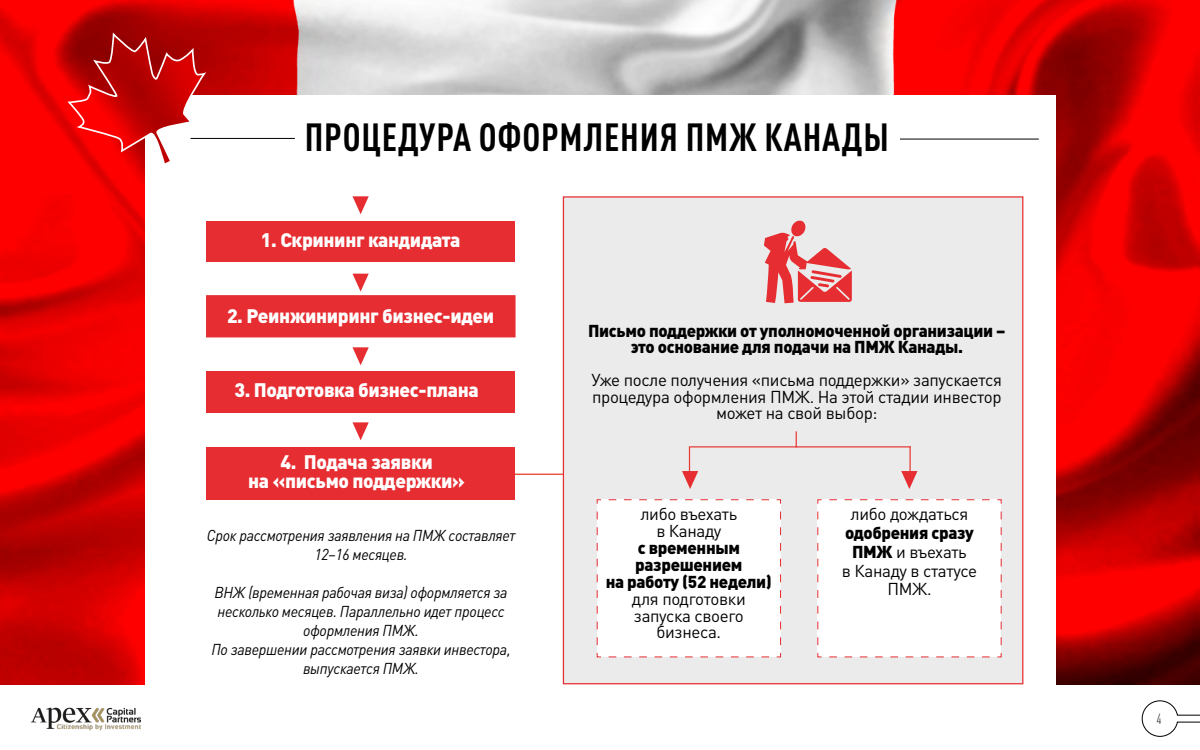
<style>
.page{position:relative;width:1200px;height:750px;background:#fff}
.page>*{position:absolute;margin:0;border:0;box-sizing:border-box;transform-origin:0 0}
.t1{font:700 condensed 38.75px "DIN Pro";letter-spacing:.02em;color:#000}
.t2{font:900 19.38px/18.8px "DIN Pro";letter-spacing:-.02em;color:#fff;text-align:center}
.t3{font:17.06px/16.9px "DIN Pro";letter-spacing:-.02em;color:#000;text-align:center}
.t4{font:900 17.06px/16.9px "DIN Pro";letter-spacing:-.02em;color:#000;text-align:center}
.t5{font:italic 15.62px/19.1px "DIN Pro";letter-spacing:-.02em;color:#000;text-align:center;scale:.94 1}
.t6{font:300 condensed 14.69px "DIN Pro";color:#000}
.s1{font-weight:900}
</style>
<div class="page">
<img style="left:0;top:0;width:1200px;height:684px">
<img style="left:30px;top:707px;width:110px;height:24px">
<svg style="left:1142px;top:700px;width:58px;height:37px"></svg>
<div style="left:145px;top:95px;width:910px;height:602px;background:#fff"></div>
<svg style="left:68px;top:34px;width:138px;height:133px"></svg>
<hr style="left:900px;top:139px;width:139px;height:1px;background:#000">
<hr style="left:191px;top:138px;width:104px;height:1px;background:#000">
<hr style="left:374px;top:474px;width:189px;height:1px;background:#e73a23">
<div style="left:207px;top:222px;width:308px;height:40px;background:#e62d31"></div>
<div style="left:207px;top:448px;width:308px;height:52px;background:#e62d31"></div>
<div style="left:207px;top:371px;width:308px;height:42px;background:#e62d31"></div>
<div style="left:206px;top:295px;width:309px;height:42px;background:#e62d31;border:1px solid #e62d31"></div>
<div style="left:563px;top:196px;width:460px;height:488px;background:#ebebeb;border:1px solid #e62d31"></div>
<div style="left:597px;top:499px;width:184px;height:159px;background:#fff"></div>
<div style="left:817px;top:499px;width:185px;height:159px;background:#fff"></div>
<hr style="left:689px;top:446px;width:1px;height:38px;background:#e83b38">
<svg style="left:796px;top:431px;width:1px;height:15px"></svg>
<hr style="left:909px;top:446px;width:2px;height:38px;background:#e83b38">
<hr style="left:690px;top:446px;width:221px;height:2px;background:#e83b38">
<svg style="left:764px;top:220px;width:88px;height:83px"></svg>
<svg style="left:353px;top:196px;width:16px;height:18px"></svg>
<svg style="left:353px;top:274px;width:16px;height:18px"></svg>
<svg style="left:353px;top:347px;width:16px;height:18px"></svg>
<svg style="left:682px;top:471px;width:16px;height:18px"></svg>
<svg style="left:901px;top:471px;width:16px;height:18px"></svg>
<svg style="left:353px;top:422px;width:16px;height:18px"></svg>
<h1 class="t1" style="left:305px;top:108px;width:586px">ПРОЦЕДУРА ОФОРМЛЕНИЯ ПМЖ КАНАДЫ</h1>
<p class="t2" style="left:261px;top:230px;width:201px">1. Скрининг кандидата</p>
<p class="t2" style="left:227px;top:305px;width:269px">2. Реинжиниринг бизнес-идеи</p>
<p class="t2" style="left:235px;top:380px;width:246px">3. Подготовка бизнес-плана</p>
<p class="t2" style="left:248px;top:452px;width:218px">4. Подача заявки<br>на «письмо поддержки»</p>
<p class="t5" style="left:207px;top:524px;width:330px">Срок рассмотрения заявления на ПМЖ составляет<br>12–16 месяцев.</p>
<p class="t5" style="left:211px;top:581px;width:320px">ВНЖ (временная рабочая виза) оформляется за несколько месяцев. Параллельно идет процесс оформления ПМЖ.<br>По завершении рассмотрения заявки инвестора, выпускается ПМЖ.</p>
<p class="t4" style="left:588px;top:321px;width:419px;line-height:16.5px">Письмо поддержки от уполномоченной организации – это основание для подачи на ПМЖ Канады.</p>
<p class="t3" style="left:592px;top:370px;width:412px;line-height:16.5px">Уже после получения «письма поддержки» запускается процедура оформления ПМЖ. На этой стадии инвестор может на свой выбор:</p>
<p class="t3" style="left:640px;top:504px;width:98px">либо въехать в Канаду</p>
<p class="t4" style="left:606px;top:539px;width:168px">с временным разрешением<br>на работу (52 недели)</p>
<p class="t3" style="left:632px;top:588px;width:115px">для подготовки запуска своего бизнеса.</p>
<p class="t3" style="left:851px;top:504px;width:119px">либо дождаться</p>
<p class="t3" style="left:842px;top:522px;width:137px;line-height:18.8px"><span class="s1">одобрения сразу<br>ПМЖ</span> и въехать<br>в Канаду в статусе<br>ПМЖ.</p>
<p class="t6" style="left:1156px;top:708px;width:7px">4</p>
</div>
